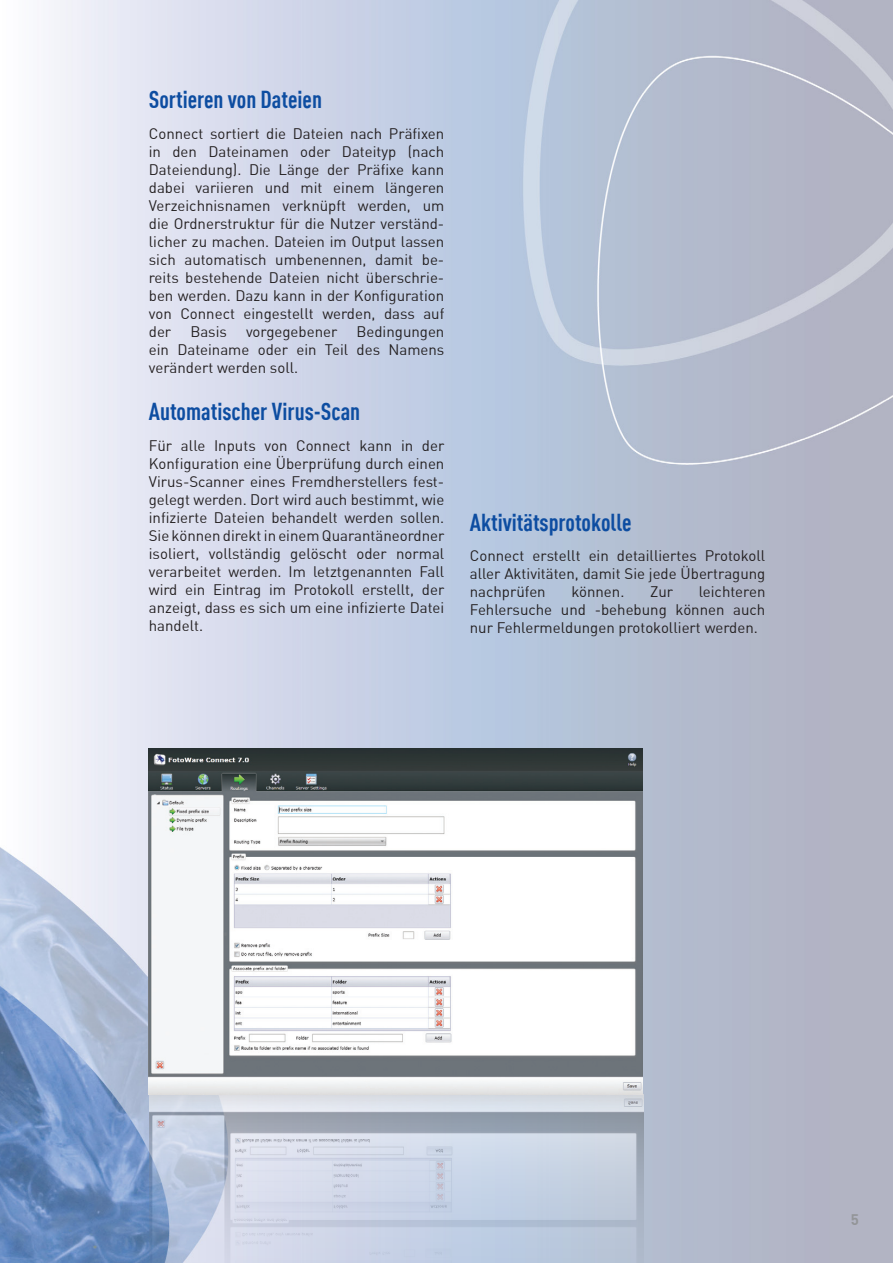
<style>
.page{position:relative;width:893px;height:1263px;background:#fff}
.page>*{position:absolute;margin:0;border:0;box-sizing:border-box;transform-origin:0 0}
.Heading{font:700 24px "Foto Ware DIN Cond";color:#0d4da1}
.Brødtekst{font:15px/18px "Foto Ware DIN";color:#231f20;text-align:justify}
.t1{font:15px "Foto Ware DIN Bold";color:#939598}
</style>
<div class="page">
<img style="left:0;top:0;width:893px;height:1263px">
<img style="left:149px;top:749px;width:494px;height:514px">
<p class="Heading" style="left:149px;top:85px;width:175px">Sortieren von Dateien</p>
<p class="Brødtekst" style="left:149px;top:124px;width:297px">Connect sortiert die Dateien nach Präfixen in den Dateinamen oder Dateityp (nach Dateiendung). Die Länge der Präfixe kann dabei variieren und mit einem längeren Verzeichnisnamen verknüpft werden, um die Ordnerstruktur für die Nutzer verständ&shy;licher zu machen. Dateien im Output lassen sich automatisch umbenennen, damit be&shy;reits bestehende Dateien nicht überschrie&shy;ben werden. Dazu kann in der Konfiguration von Connect eingestellt werden, dass auf der</p>
<p class="Brødtekst" style="left:149px;top:322px;width:297px;text-indent:208px">Bedingungen ein Dateiname oder ein Teil des Namens verändert werden soll.</p>
<p class="Heading" style="left:149px;top:397px;width:213px">Automatischer Virus-Scan</p>
<p class="Brødtekst" style="left:149px;top:436px;width:297px">Für alle Inputs von Connect kann in der Konfiguration eine Überprüfung durch einen Virus-Scanner eines Fremdherstellers fest&shy;gelegt werden. Dort wird auch bestimmt, wie infizierte Dateien behandelt werden sollen.<br>Sie können direkt in einem Quarantäneordner isoliert, vollständig gelöscht oder normal verarbeitet werden. Im letztgenannten Fall wird ein Eintrag im Protokoll erstellt, der anzeigt, dass es sich um eine infizierte Datei handelt.</p>
<p class="Brødtekst" style="left:190px;top:322px;width:38px">Basis</p>
<p class="Brødtekst" style="left:246px;top:322px;width:93px">vorgegebener</p>
<p class="Heading" style="left:470px;top:507px;width:163px">Aktivitätsprotokolle</p>
<p class="Brødtekst" style="left:470px;top:547px;width:297px">Connect erstellt ein detailliertes Protokoll aller Aktivitäten, damit Sie jede Übertragung nachprüfen</p>
<p class="Brødtekst" style="left:470px;top:583px;width:297px;text-indent:229px">leichteren Fehlersuche und -behebung können auch nur Fehlermeldungen protokolliert werden.</p>
<p class="Brødtekst" style="left:571px;top:583px;width:54px">können.</p>
<p class="Brødtekst" style="left:650px;top:583px;width:25px">Zur</p>
<p class="t1" style="left:851px;top:1210px;width:10px">5</p>
</div>
